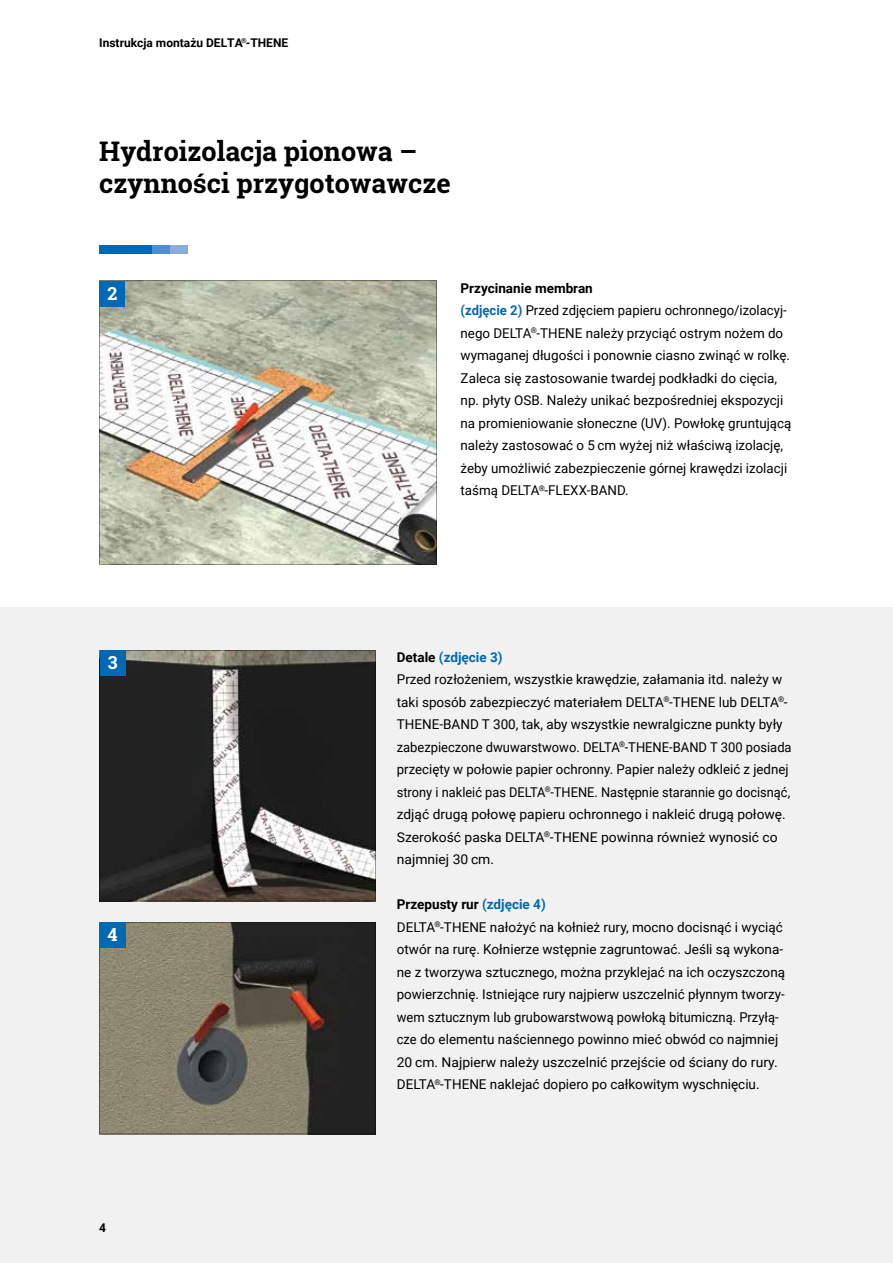
<style>
.page{position:relative;width:893px;height:1263px;background:#fff}
.page>*{position:absolute;margin:0;border:0;box-sizing:border-box;transform-origin:0 0}
.t1{font:700 27px/32.4px "Roboto Slab";color:#000}
.t2{font:700 18px "Roboto Slab";color:#fff}
.t3{font:13.5px/22.5px "Roboto";color:#000}
.t4{font:700 12px "Roboto";color:#000}
.t5{font:700 7.05px "Roboto";color:#000}
.s1{font-weight:700}
.s2{font-weight:700;color:#0069b4}
</style>
<div class="page">
<div style="left:0;top:607px;width:893px;height:656px;background:#f1f1f1"></div>
<img style="left:99px;top:281px;width:337px;height:283px">
<svg style="left:99px;top:922px;width:276px;height:212px;background:#635e51"></svg>
<svg style="left:99px;top:650px;width:276px;height:251px;background:#403f3e"></svg>
<div style="left:100px;top:281px;width:25px;height:26px;background:#0069b4"></div>
<div style="left:100px;top:922px;width:25px;height:26px;background:#0069b4"></div>
<div style="left:100px;top:650px;width:25px;height:26px;background:#0069b4"></div>
<div style="left:99px;top:245px;width:53px;height:9px;background:#0069b4"></div>
<div style="left:152px;top:245px;width:18px;height:9px;background:#4f8fcd"></div>
<div style="left:170px;top:245px;width:17px;height:9px;background:#8baddc"></div>
<p class="t4" style="left:99px;top:34px;width:191px">Instrukcja montażu DELTA -THENE</p>
<p class="t5" style="left:241px;top:35px;width:7px">®</p>
<h1 class="t1" style="left:99px;top:134px;width:353px">Hydroizolacja pionowa – czynności przygotowawcze</h1>
<h2 class="t2" style="left:107px;top:281px;width:11px">2</h2>
<p class="t3" style="left:461px;top:276px;width:332px"><span class="s1">Przycinanie membran<br></span><span class="s2">(zdjęcie 2)</span> Przed zdjęciem papieru ochronnego/izolacyj&shy;nego DELTA<sup>®</sup>-THENE należy przyciąć ostrym nożem do wymaganej długości i ponownie ciasno zwinąć w rolkę.<br>Zaleca się zastosowanie twardej podkładki do cięcia, np. płyty OSB. Należy unikać bezpośredniej ekspozycji na promieniowanie słoneczne (UV). Powłokę gruntującą należy zastosować o 5 cm wyżej niż właściwą izolację, żeby umożliwić zabezpieczenie górnej krawędzi izolacji taśmą DELTA<sup>®</sup>-FLEXX-BAND.</p>
<h2 class="t2" style="left:108px;top:650px;width:11px">3</h2>
<h2 class="t2" style="left:107px;top:922px;width:12px">4</h2>
<p class="t4" style="left:99px;top:1219px;width:8px">4</p>
<p class="t3" style="left:397px;top:645px;width:396px"><span class="s1">Detale</span> <span class="s2">(zdjęcie 3)<br></span>Przed rozłożeniem, wszystkie krawędzie, załamania itd. należy w taki sposób zabezpieczyć materiałem DELTA<sup>®</sup>-THENE lub DELTA<sup>®</sup>- THENE-BAND T 300, tak, aby wszystkie newralgiczne punkty były zabezpieczone dwuwarstwowo. DELTA<sup>®</sup>-THENE-BAND T 300 posiada przecięty w połowie papier ochronny. Papier należy odkleić z jednej strony i nakleić pas DELTA<sup>®</sup>-THENE. Następnie starannie go docisnąć, zdjąć drugą połowę papieru ochronnego i nakleić drugą połowę.<br>Szerokość paska DELTA<sup>®</sup>-THENE powinna również wynosić co najmniej 30 cm.</p>
<p class="t3" style="left:397px;top:892px;width:390px"><span class="s1">Przepusty rur</span> <span class="s2">(zdjęcie 4)<br></span>DELTA<sup>®</sup>-THENE nałożyć na kołnież rury, mocno docisnąć i wyciąć otwór na rurę. Kołnierze wstępnie zagruntować. Jeśli są wykona&shy;ne z tworzywa sztucznego, można przyklejać na ich oczyszczoną powierzchnię. Istniejące rury najpierw uszczelnić płynnym tworzy&shy;wem sztucznym lub grubowarstwową powłoką bitumiczną. Przyłą&shy;cze do elementu naściennego powinno mieć obwód co najmniej 20 cm. Najpierw należy uszczelnić przejście od ściany do rury.<br>DELTA<sup>®</sup>-THENE naklejać dopiero po całkowitym wyschnięciu.</p>
</div>
